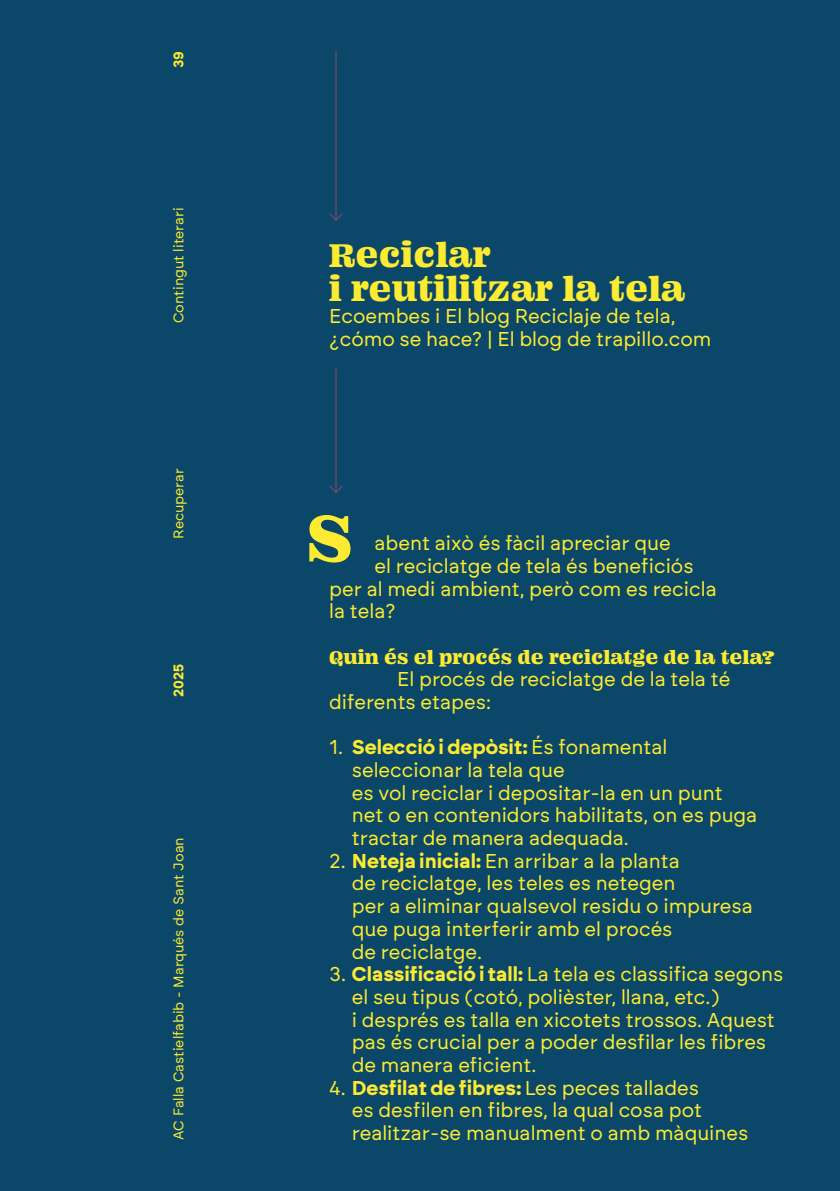
<style>
.page{position:relative;width:840px;height:1191px;background:#fff}
.page>*{position:absolute;margin:0;border:0;box-sizing:border-box;transform-origin:0 0}
.t1{font:72px "Ohno Fatface 12 Pt";color:#fceb30}
.t2{font:36px/34px "Ohno Fatface 12 Pt";color:#fceb30}
.t3{font:20px/22.6px "Brockmann";color:#fceb30}
.t4{font:20px "Ohno Fatface 12 Pt";color:#fceb30}
.t5{font:14px "Brockmann";color:#fceb30}
.t6{font:700 14px "Brockmann";color:#fceb30}
.s1{font-weight:700}
</style>
<div class="page">
<div style="left:0;top:0;width:839px;height:1191px;background:#0b4769"></div>
<hr style="left:335px;top:369px;width:1px;height:123px;background:#93495e">
<svg style="left:329px;top:484px;width:14px;height:10px"></svg>
<hr style="left:335px;top:51px;width:1px;height:169px;background:#93495e">
<svg style="left:329px;top:212px;width:14px;height:9px"></svg>
<p class="t6" style="left:170px;top:68px;width:19px;rotate:-90deg">39</p>
<p class="t5" style="left:170px;top:323px;width:117px;rotate:-90deg">Contingut literari</p>
<p class="t5" style="left:170px;top:539px;width:72px;rotate:-90deg">Recuperar</p>
<p class="t6" style="left:170px;top:697px;width:35px;rotate:-90deg">2025</p>
<p class="t5" style="left:170px;top:1140px;width:304px;rotate:-90deg">AC Falla Castielfabib - Marqués de Sant Joan</p>
<h2 class="t2" style="left:329px;top:236px;width:357px">Reciclar<br>i reutilitzar la tela</h2>
<p class="t3" style="left:329px;top:305px;width:383px">Ecoembes i El blog Reciclaje de tela, ¿cómo se hace? | El blog de trapillo.com</p>
<h1 class="t1" style="left:306px;top:486px;width:48px">S</h1>
<p class="t3" style="left:374px;top:531px;width:297px">abent això és fàcil apreciar que</p>
<p class="t3" style="left:374px;top:554px;width:320px">el reciclatge de tela és beneficiós</p>
<p class="t3" style="left:329px;top:577px;width:389px">per al medi ambient, però com es recicla</p>
<p class="t3" style="left:329px;top:599px;width:68px">la tela?</p>
<p class="t4" style="left:329px;top:642px;width:447px">Quin és el procés de reciclatge de la tela?</p>
<p class="t3" style="left:329px;top:667px;width:402px;text-indent:68px">El procés de reciclatge de la tela té diferents etapes:</p>
<p class="t3" style="left:351px;top:735px;width:407px;text-indent:-23px">1. <span class="s1">Selecció i depòsit:</span> És fonamental seleccionar la tela que<br>es vol reciclar i depositar-la en un punt net o en contenidors habilitats, on es puga tractar de manera adequada.</p>
<p class="t3" style="left:351px;top:849px;width:402px;text-indent:-23px">2. <span class="s1">Neteja inicial:</span> En arribar a la planta<br>de reciclatge, les teles es netegen<br>per a eliminar qualsevol residu o impuresa que puga interferir amb el procés<br>de reciclatge.</p>
<p class="t3" style="left:351px;top:962px;width:432px;text-indent:-23px">3. <span class="s1">Classificació i tall:</span> La tela es classifica segons el seu tipus (cotó, polièster, llana, etc.)<br>i després es talla en xicotets trossos. Aquest pas és crucial per a poder desfilar les fibres de manera eficient.</p>
<p class="t3" style="left:351px;top:1076px;width:398px;text-indent:-23px">4. <span class="s1">Desfilat de fibres:</span> Les peces tallades<br>es desfilen en fibres, la qual cosa pot realitzar-se manualment o amb màquines</p>
</div>
